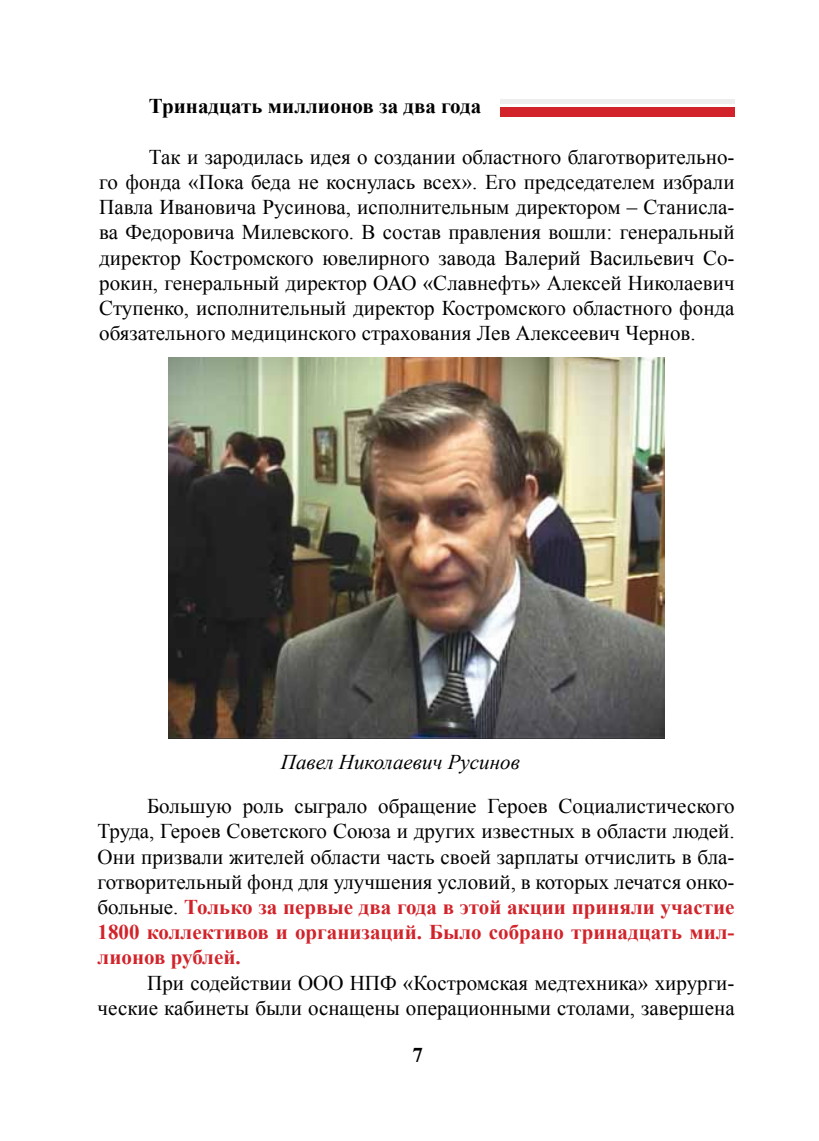
<style>
.page{position:relative;width:819px;height:1141px;background:#fff}
.page>*{position:absolute;margin:0;border:0;box-sizing:border-box;transform-origin:0 0}
.t1{font:21px/25.2px "Times New Roman";color:#000;text-align:justify}
.t2{font:700 21px "Times New Roman";color:#000}
.t3{font:italic 21px "Times New Roman";color:#000}
.s1{font-weight:700;color:#d2232a}
</style>
<div class="page">
<img style="left:168px;top:357px;width:496px;height:381px">
<div style="left:500px;top:107px;width:234px;height:10px;background:#d2232a"></div>
<div style="left:500px;top:99px;width:234px;height:5px;background:#ededee"></div>
<p class="t2" style="left:149px;top:92px;width:334px">Тринадцать миллионов за два года</p>
<p class="t1" style="left:99px;top:144px;width:636px;text-indent:50px">Так и зародилась идея о создании областного благотворительно&shy;го фонда «Пока беда не коснулась всех». Его председателем избрали Павла Ивановича Русинова, исполнительным директором – Станисла&shy;ва Федоровича Милевского. В состав правления вошли: генеральный директор Костромского ювелирного завода Валерий Васильевич Со&shy;рокин, генеральный директор ОАО «Славнефть» Алексей Николаевич Ступенко, исполнительный директор Костромского областного фонда обязательного медицинского страхования Лев Алексеевич Чернов.</p>
<p class="t3" style="left:281px;top:748px;width:240px">Павел Николаевич Русинов</p>
<p class="t1" style="left:98px;top:793px;width:638px;text-indent:50px">Большую роль сыграло обращение Героев Социалистического Труда, Героев Советского Союза и других известных в области людей.<br>Они призвали жителей области часть своей зарплаты отчислить в бла&shy;готворительный фонд для улучшения условий, в которых лечатся онко&shy;больные. <span class="s1">Только за первые два года в этой акции приняли участие 1800 коллективов и организаций. Было собрано тринадцать мил&shy;лионов рублей.</span></p>
<p class="t1" style="left:98px;top:970px;width:638px;text-align:right">При содействии ООО НПФ «Костромская медтехника» хирурги&shy;ческие кабинеты были оснащены операционными столами, завершена</p>
<p class="t2" style="left:412px;top:1041px;width:12px">7</p>
</div>
